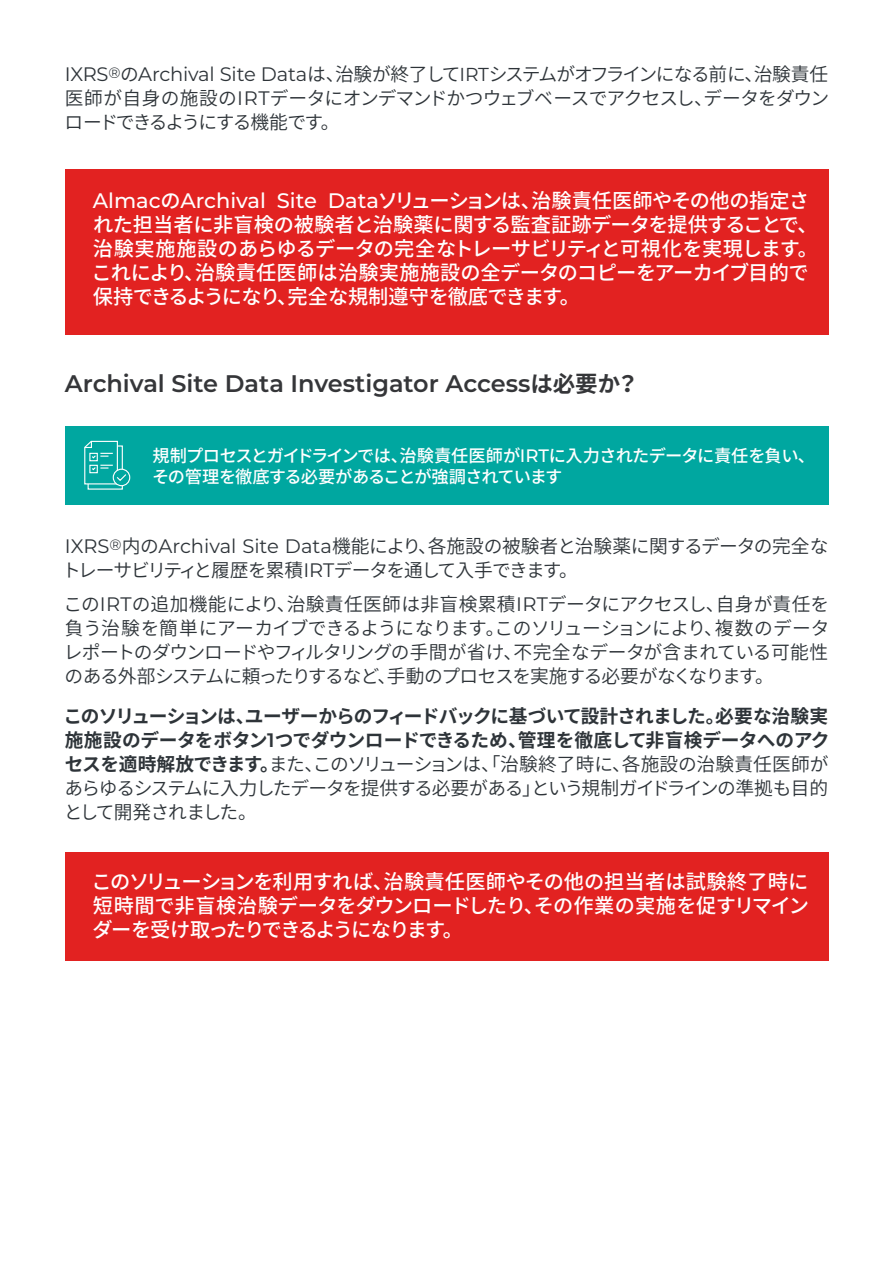
<style>
.page{position:relative;width:893px;height:1263px;background:#fff}
.page>*{position:absolute;margin:0;border:0;box-sizing:border-box;transform-origin:0 0}
.t1{font:600 24px "Montserrat";color:#353639}
.t2{font:500 20.25px/24px "Noto Sans CJ Kjp";letter-spacing:-.03em;color:#fff}
.t3{font:600 18.75px/24px "Noto Sans CJ Kjp";letter-spacing:-.055em;color:#2e3439;text-align:justify}
.t4{font:700 18.75px/24px "Noto Sans CJ Kjp";letter-spacing:-.025em;color:#2e3439;text-align:justify}
.t5{font:500 17.25px/20.7px "Noto Sans CJ Kjp";letter-spacing:-.045em;color:#fff}
.s1{font-family:"Montserrat";font-weight:400;font-size:19.5px}
.s2{font-family:"Montserrat";font-weight:400}
.s3{font-family:"Montserrat";font-size:21px}
.s4{font-family:"Noto Sans CJ Kjp";font-weight:700;font-size:22.5px}
.s5{font-family:"Montserrat";font-size:18px}
.s6{font-family:"Montserrat";font-weight:600;font-size:19.5px}
.s7{font-weight:600}
</style>
<div class="page">
<div style="left:65px;top:169px;width:763px;height:165px;background:#e22221"></div>
<div style="left:65px;top:852px;width:763px;height:108px;background:#e22221"></div>
<div style="left:65px;top:426px;width:763px;height:79px;background:#00a7a0"></div>
<div style="left:113px;top:469px;width:17px;height:17px;border:1px solid #fff;border-radius:50%"></div>
<svg style="left:84px;top:440px;width:43px;height:50px"></svg>
<p class="t3" style="left:65px;top:63px;width:766px"><span class="s1">IXRS</span><sup>®</sup>の<span class="s1">Archival Site Data</span>は、治験が終了して<span class="s2">IRT</span>システムがオフラインになる前に、治験責任医師が自身の施設の<span class="s1">IRT</span>データにオンデマンドかつウェブベースでアクセスし、データをダウンロードできるようにする機能です。</p>
<p class="t2" style="left:91px;top:189px;width:728px"><span class="s3">Almac</span>の<span class="s3">Archival Site Data</span>ソリューションは、治験責任医師やその他の指定された担当者に非盲検の被験者と治験薬に関する監査証跡データを提供することで、治験実施施設のあらゆるデータの完全なトレーサビリティと可視化を実現します。これにより、治験責任医師は治験実施施設の全データのコピーをアーカイブ目的で保持できるようになり、完全な規制遵守を徹底できます。</p>
<p class="t1" style="left:65px;top:366px;width:576px">Archival Site Data Investigator Access<span class="s4">は必要か？</span></p>
<p class="t5" style="left:152px;top:446px;width:664px">規制プロセスとガイドラインでは、治験責任医師が<span class="s5">IRT</span>に入力されたデータに責任を負い、その管理を徹底する必要があることが強調されています</p>
<p class="t3" style="left:62px;top:534px;width:768px"><span class="s1">IXRS</span><sup>®</sup>内の<span class="s1">Archival Site Data</span>機能により、各施設の被験者と治験薬に関するデータの完全なトレーサビリティと履歴を累積<span class="s1">IRT</span>データを通して入手できます。</p>
<p class="t3" style="left:64px;top:593px;width:768px">この<span class="s1">IRT</span>の追加機能により、治験責任医師は非盲検累積<span class="s1">IRT</span>データにアクセスし、自身が責任を負う治験を簡単にアーカイブできるようになります。このソリューションにより、複数のデータレポートのダウンロードやフィルタリングの手間が省け、不完全なデータが含まれている可能性のある外部システムに頼ったりするなど、手動のプロセスを実施する必要がなくなります。</p>
<p class="t4" style="left:64px;top:704px;width:767px">このソリューションは、ユーザーからのフィードバックに基づいて設計されました。必要な治験実施施設のデータをボタン<span class="s6">1</span>つでダウンロードできるため、管理を徹底して非盲検データへのアクセスを適時解放できます。<span class="s7">また、このソリューションは、「治験終了時に、各施設の治験責任医師があらゆるシステムに入力したデータを提供する必要がある」という規制ガイドラインの準拠も目的として開発されました。</span></p>
<p class="t2" style="left:91px;top:870px;width:719px;text-align:justify">このソリューションを利用すれば、治験責任医師やその他の担当者は試験終了時に短時間で非盲検治験データをダウンロードしたり、その作業の実施を促すリマインダーを受け取ったりできるようになります。</p>
</div>
